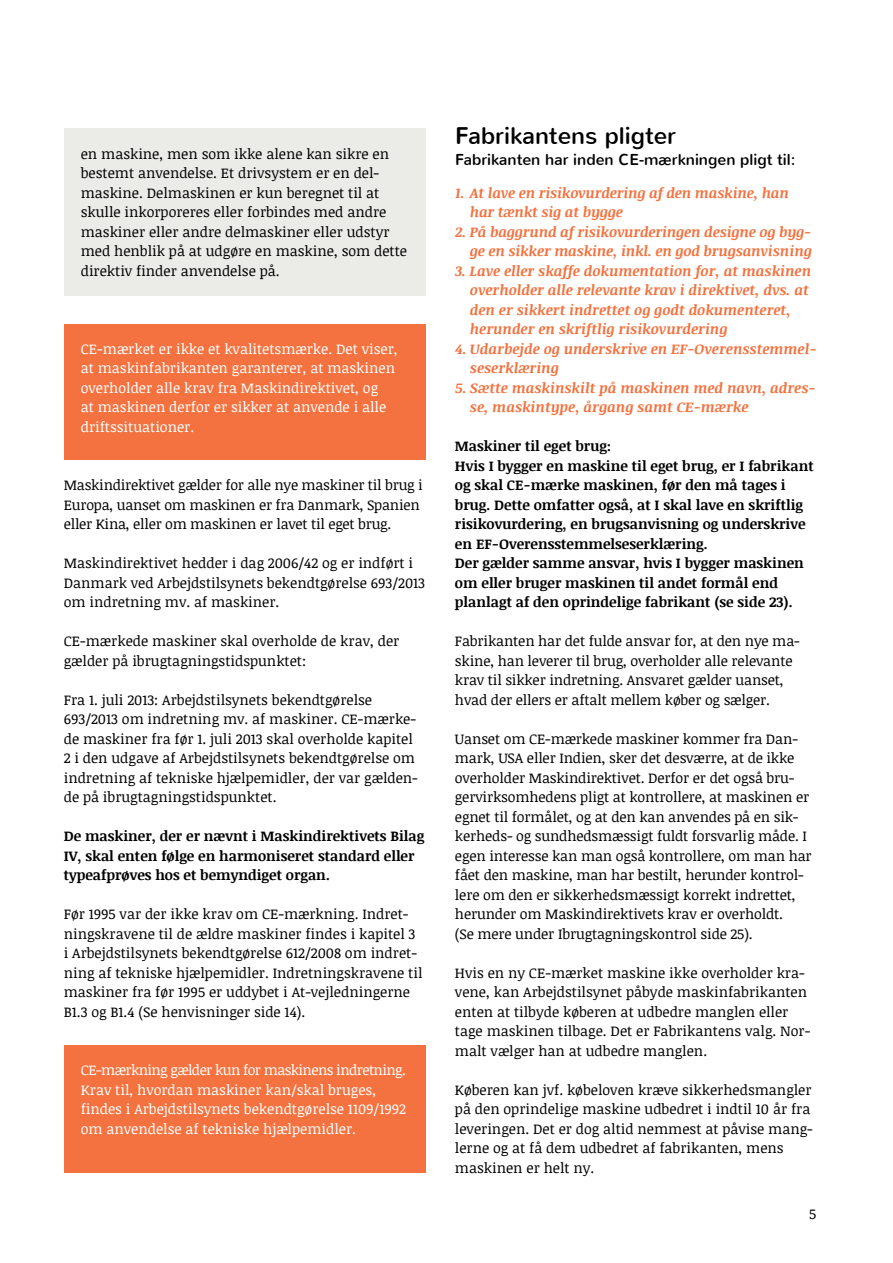
<style>
.page{position:relative;width:893px;height:1263px;background:#fff}
.page>*{position:absolute;margin:0;border:0;box-sizing:border-box;transform-origin:0 0}
.t1{font:24px "Nunito";color:#000}
.t2{font:15.75px "Nunito";color:#000}
.t3{font:14.25px/19.5px "Noticia Text";color:#000}
.t4{font:700 14.25px/19.5px "Noticia Text";color:#000}
.t5{font:italic 700 14.25px/19.5px "Noticia Text";color:#f3723f}
.t6{font:14.25px/19.5px "Noticia Text";color:#fff}
</style>
<div class="page">
<div style="left:65px;top:128px;width:361px;height:167px;background:#ebebe7"></div>
<div style="left:64px;top:1045px;width:361px;height:128px;background:#f3723f"></div>
<div style="left:64px;top:324px;width:361px;height:136px;background:#f3723f"></div>
<p class="t3" style="left:81px;top:144px;width:328px">en maskine, men som ikke alene kan sikre en bestemt anvendelse. Et drivsystem er en del&shy;maskine. Delmaskinen er kun beregnet til at skulle inkorporeres eller forbindes med andre maskiner eller andre delmaskiner eller udstyr med henblik på at udgøre en maskine, som dette direktiv finder anvendelse på.</p>
<p class="t6" style="left:81px;top:339px;width:318px">CE-mærket er ikke et kvalitetsmærke. Det viser, at maskinfabrikanten garanterer, at maskinen overholder alle krav fra Maskindirektivet, og<br>at maskinen derfor er sikker at anvende i alle driftssituationer.</p>
<p class="t3" style="left:64px;top:475px;width:360px">Maskindirektivet gælder for alle nye maskiner til brug i<br>Europa, uanset om maskinen er fra Danmark, Spanien eller Kina, eller om maskinen er lavet til eget brug.</p>
<p class="t3" style="left:64px;top:553px;width:363px">Maskindirektivet hedder i dag 2006/42 og er indført i<br>Danmark ved Arbejdstilsynets bekendtgørelse 693/2013 om indretning mv. af maskiner.</p>
<p class="t3" style="left:64px;top:631px;width:337px">CE-mærkede maskiner skal overholde de krav, der gælder på ibrugtagningstidspunktet:</p>
<p class="t3" style="left:64px;top:689px;width:356px">Fra 1. juli 2013: Arbejdstilsynets bekendtgørelse 693/2013 om indretning mv. af maskiner. CE-mærke&shy;de maskiner fra før 1. juli 2013 skal overholde kapitel 2 i den udgave af Arbejdstilsynets bekendtgørelse om indretning af tekniske hjælpemidler, der var gælden&shy;de på ibrugtagningstidspunktet.</p>
<p class="t4" style="left:64px;top:826px;width:362px">De maskiner, der er nævnt i Maskindirektivets Bilag<br>IV, skal enten følge en harmoniseret standard eller typeafprøves hos et bemyndiget organ.</p>
<p class="t3" style="left:64px;top:904px;width:360px">Før 1995 var der ikke krav om CE-mærkning. Indret&shy;ningskravene til de ældre maskiner findes i kapitel 3 i Arbejdstilsynets bekendtgørelse 612/2008 om indret&shy;ning af tekniske hjælpemidler. Indretningskravene til maskiner fra før 1995 er uddybet i At-vejledningerne B1.3 og B1.4 (Se henvisninger side 14).</p>
<p class="t6" style="left:81px;top:1060px;width:327px">CE-mærkning gælder kun for maskinens indretning.<br>Krav til, hvordan maskiner kan/skal bruges, findes i Arbejdstilsynets bekendtgørelse 1109/1992 om anvendelse af tekniske hjælpemidler.</p>
<h1 class="t1" style="left:455px;top:120px;width:223px">Fabrikantens pligter</h1>
<p class="t2" style="left:455px;top:149px;width:342px">Fabrikanten har inden CE-mærkningen pligt til:</p>
<p class="t5" style="left:470px;top:183px;width:320px;text-indent:-15px">1. At lave en risikovurdering af den maskine, han har tænkt sig at bygge</p>
<p class="t5" style="left:455px;top:221px;width:358px;text-align:right">2. På baggrund af risikovurderingen designe og byg&shy;ge en sikker maskine, inkl. en god brugsanvisning</p>
<p class="t5" style="left:470px;top:260px;width:343px;text-indent:-15px">3. Lave eller skaffe dokumentation for, at maskinen overholder alle relevante krav i direktivet, dvs. at den er sikkert indrettet og godt dokumenteret, herunder en skriftlig risikovurdering</p>
<p class="t5" style="left:470px;top:338px;width:348px;text-indent:-15px">4. Udarbejde og underskrive en EF-Overensstemmel&shy;seserklæring</p>
<p class="t5" style="left:470px;top:377px;width:347px;text-indent:-15px">5. Sætte maskinskilt på maskinen med navn, adres&shy;se, maskintype, årgang samt CE-mærke</p>
<p class="t4" style="left:455px;top:436px;width:360px">Maskiner til eget brug:<br>Hvis I bygger en maskine til eget brug, er I fabrikant og skal CE-mærke maskinen, før den må tages i brug. Dette omfatter også, at I skal lave en skriftlig risikovurdering, en brugsanvisning og underskrive en EF-Overensstemmelseserklæring.<br>Der gælder samme ansvar, hvis I bygger maskinen om eller bruger maskinen til andet formål end planlagt af den oprindelige fabrikant (se side 23).</p>
<p class="t3" style="left:455px;top:631px;width:346px">Fabrikanten har det fulde ansvar for, at den nye ma&shy;skine, han leverer til brug, overholder alle relevante krav til sikker indretning. Ansvaret gælder uanset, hvad der ellers er aftalt mellem køber og sælger.</p>
<p class="t3" style="left:455px;top:728px;width:358px">Uanset om CE-mærkede maskiner kommer fra Dan&shy;mark, USA eller Indien, sker det desværre, at de ikke overholder Maskindirektivet. Derfor er det også bru&shy;gervirksomhedens pligt at kontrollere, at maskinen er egnet til formålet, og at den kan anvendes på en sik&shy;kerheds- og sundhedsmæssigt fuldt forsvarlig måde. I egen interesse kan man også kontrollere, om man har fået den maskine, man har bestilt, herunder kontrol&shy;lere om den er sikkerhedsmæssigt korrekt indrettet, herunder om Maskindirektivets krav er overholdt.<br>(Se mere under Ibrugtagningskontrol side 25).</p>
<p class="t3" style="left:455px;top:962px;width:357px">Hvis en ny CE-mærket maskine ikke overholder kra&shy;vene, kan Arbejdstilsynet påbyde maskinfabrikanten enten at tilbyde køberen at udbedre manglen eller tage maskinen tilbage. Det er Fabrikantens valg. Nor&shy;malt vælger han at udbedre manglen.</p>
<p class="t3" style="left:455px;top:1079px;width:359px">Køberen kan jvf. købeloven kræve sikkerhedsmangler på den oprindelige maskine udbedret i indtil 10 år fra leveringen. Det er dog altid nemmest at påvise mang&shy;lerne og at få dem udbedret af fabrikanten, mens maskinen er helt ny.</p>
<p class="t3" style="left:809px;top:1203px;width:9px">5</p>
</div>
